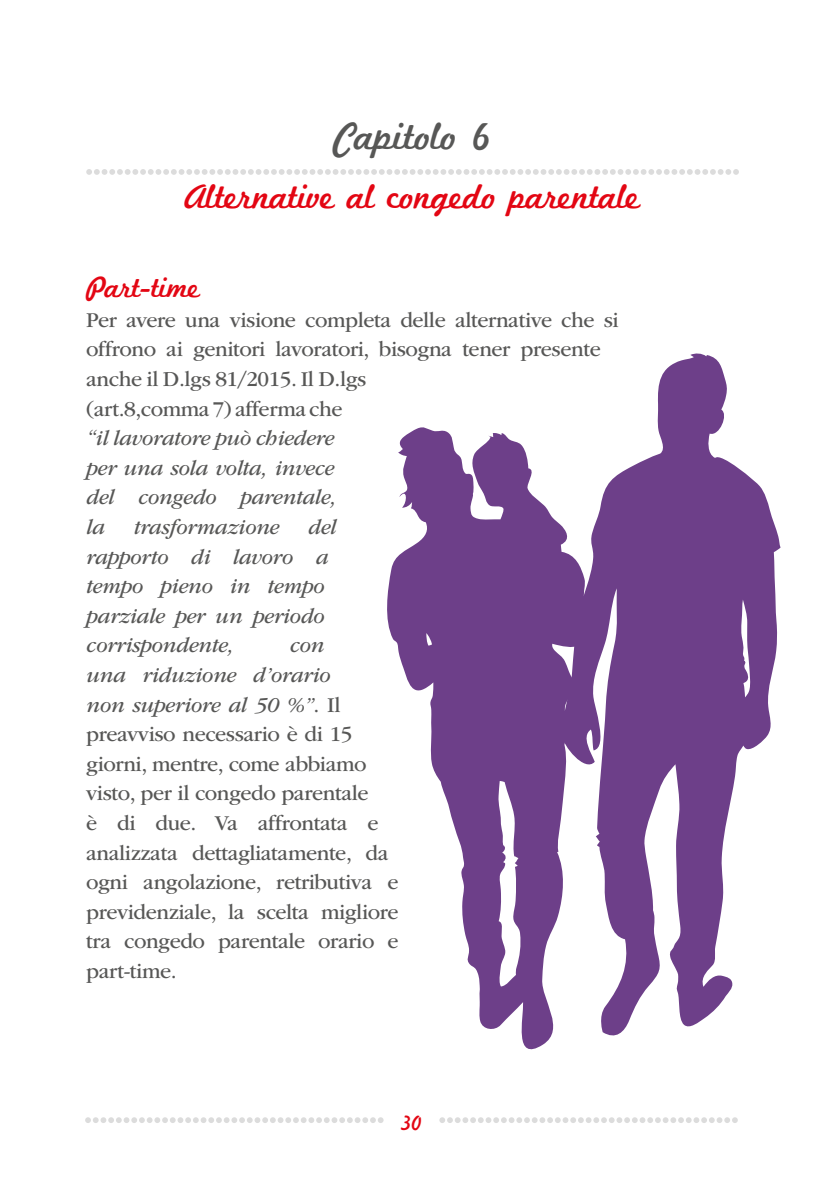
<style>
.page{position:relative;width:840px;height:1191px;background:#fff}
.page>*{position:absolute;margin:0;border:0;box-sizing:border-box;transform-origin:0 0}
.t1{font:40px "Marketing Script";letter-spacing:-.01em;color:#575756}
.t2{font:36px "Marketing Script";letter-spacing:-.01em;color:#e30613}
.t3{font:30px "Marketing Script";letter-spacing:-.01em;color:#e30613}
.t4{font:22px/29.6px "ITC Garamond Std";letter-spacing:-.02em;color:#575756}
.t5{font:italic 22px/29.6px "ITC Garamond Std";letter-spacing:-.015em;color:#575756;text-align:justify}
.t6{font:22px "Marketing Script";color:#e30613}
.s1{font-style:italic}
</style>
<div class="page">
<svg style="left:387px;top:427px;width:174px;height:623px;fill:#6d3f89"></svg>
<svg style="left:561px;top:353px;width:219px;height:683px;fill:#6d3f89"></svg>
<svg style="left:85px;top:1117px;width:298px;height:6px"></svg>
<svg style="left:439px;top:1117px;width:298px;height:6px"></svg>
<svg style="left:86px;top:169px;width:652px;height:6px"></svg>
<h1 class="t1" style="left:334px;top:112px;width:157px">Capitolo 6</h1>
<h2 class="t2" style="left:185px;top:175px;width:457px">Alternative al congedo parentale</h2>
<h3 class="t3" style="left:86px;top:269px;width:115px">Part-time</h3>
<p class="t4" style="left:86px;top:305px;width:533px">Per avere una visione completa delle alternative che si offrono ai genitori lavoratori, bisogna tener presente anche il D.lgs 81/2015. Il D.lgs<br>(art.8,comma 7) afferma che</p>
<p class="t5" style="left:86px;top:423px;width:252px">“il lavoratore può chiedere per una sola volta, invece del congedo parentale, la</p>
<p class="t5" style="left:86px;top:512px;width:251px;text-align:left;text-indent:222px">del rapporto di lavoro a tempo pieno in tempo parziale per un periodo corrispondente,</p>
<p class="t5" style="left:134px;top:512px;width:147px">trasformazione</p>
<p class="t4" style="left:86px;top:631px;width:313px;text-indent:203px"><span class="s1">con<br>una riduzione d’orario<br>non superiore al 50 %”</span>. Il preavviso necessario è di 15 giorni, mentre, come abbiamo visto, per il congedo parentale<br>è di due. Va affrontata e analizzata dettagliatamente, da ogni angolazione, retributiva e previdenziale, la scelta migliore tra congedo parentale orario e part-time.</p>
<p class="t6" style="left:401px;top:1110px;width:22px">30</p>
</div>
